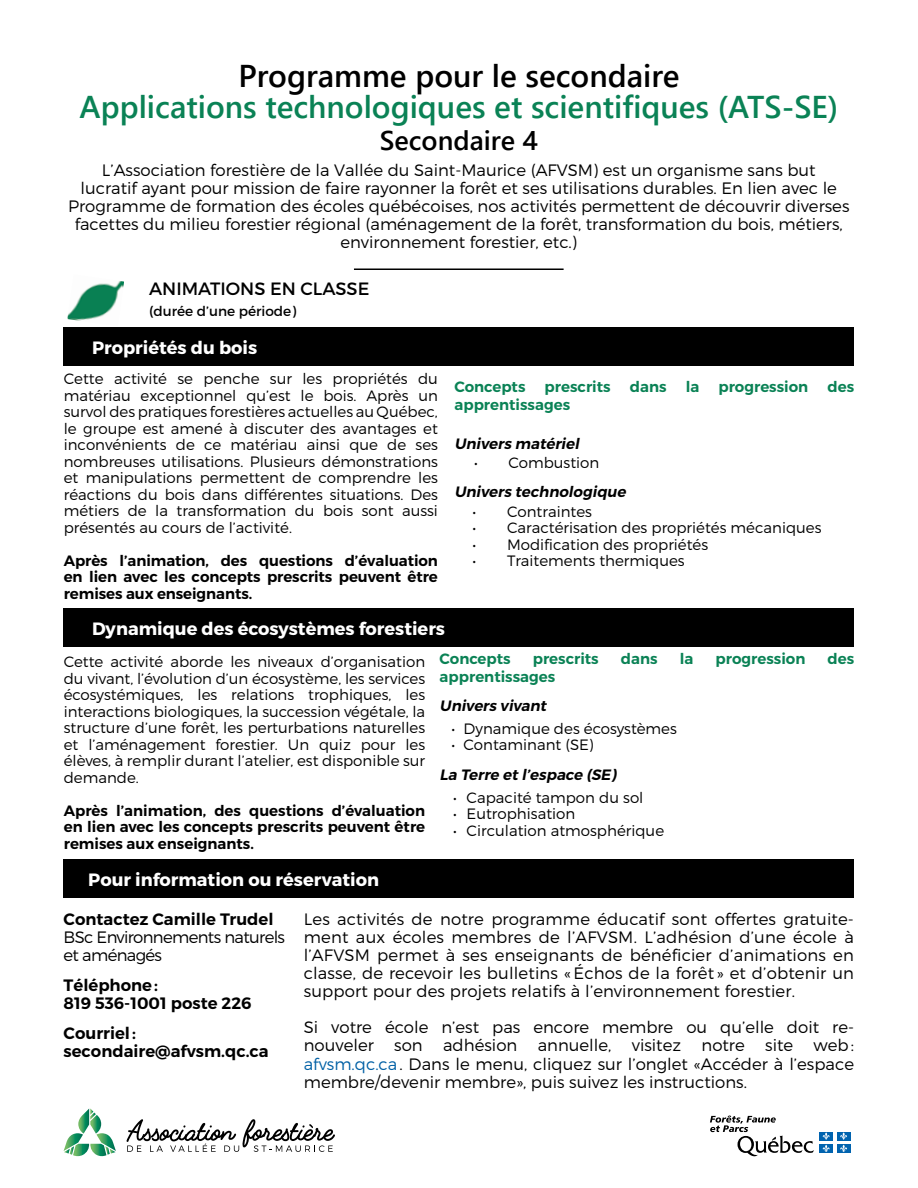
<style>
.page{position:relative;width:918px;height:1188px;background:#fff}
.page>*{position:absolute;margin:0;border:0;box-sizing:border-box;transform-origin:0 0}
.t1{font:600 31.5px "Segoe UI";color:#0a8255}
.t2{font:600 31.5px "Segoe UI";color:#000}
.t3{font:600 27px "Segoe UI";color:#000}
.t4{font:700 17.85px "Montserrat";color:#fff}
.t5{font:17.85px "Montserrat";color:#000}
.t6{font:300 16.5px/18px "Montserrat";color:#000;text-align:justify}
.t7{font:600 16.5px/18px "Montserrat";color:#000}
.t8{font:300 16.5px/18px "Montserrat";letter-spacing:-.04em;color:#000}
.t9{font:300 15px/16.5px "Montserrat";color:#000;text-align:justify}
.t10{font:600 15px/16.5px "Montserrat";letter-spacing:-.005em;color:#000;text-align:justify}
.t11{font:600 15px "Montserrat";color:#0a8255}
.t12{font:italic 600 15px "Montserrat";color:#000}
.t13{font:13.65px "Montserrat";color:#000}
.s1{color:#0060a5}
</style>
<div class="page">
<div style="left:63px;top:327px;width:791px;height:39px;background:#000"></div>
<div style="left:63px;top:608px;width:791px;height:38px;background:#000"></div>
<img style="left:67px;top:281px;width:57px;height:40px">
<hr style="left:354px;top:268px;width:210px;height:2px;background:#000">
<svg style="left:126px;top:1119px;width:209px;height:33px"></svg>
<svg style="left:64px;top:1108px;width:52px;height:49px"></svg>
<div style="left:64px;top:859px;width:790px;height:39px;background:#000"></div>
<svg style="left:710px;top:1116px;width:104px;height:41px"></svg>
<div style="left:819px;top:1132px;width:14px;height:8px;background:#0063af"></div>
<div style="left:837px;top:1132px;width:13px;height:8px;background:#0063af"></div>
<div style="left:819px;top:1144px;width:14px;height:9px;background:#0063af"></div>
<svg style="left:823px;top:1132px;width:7px;height:20px"></svg>
<div style="left:837px;top:1144px;width:13px;height:9px;background:#0063af"></div>
<svg style="left:840px;top:1132px;width:7px;height:20px"></svg>
<h1 class="t2" style="left:238px;top:46px;width:443px">Programme pour le secondaire</h1>
<h1 class="t1" style="left:80px;top:77px;width:760px">Applications technologiques et scientifiques (ATS-SE)</h1>
<h2 class="t3" style="left:380px;top:115px;width:160px">Secondaire 4</h2>
<p class="t6" style="left:68px;top:161px;width:783px;text-align:center">L’Association forestière de la Vallée du Saint-Maurice (AFVSM) est un organisme sans but<br>lucratif ayant pour mission de faire rayonner la forêt et ses utilisations durables. En lien avec le Programme de formation des écoles québécoises, nos activités permettent de découvrir diverses facettes du milieu forestier régional (aménagement de la forêt, transformation du bois, métiers, environnement forestier, etc.)</p>
<p class="t5" style="left:149px;top:278px;width:222px">ANIMATIONS EN CLASSE</p>
<p class="t13" style="left:149px;top:303px;width:148px">(durée d’une période)</p>
<p class="t4" style="left:92px;top:337px;width:167px">Propriétés du bois</p>
<p class="t9" style="left:64px;top:371px;width:376px">Cette activité se penche sur les propriétés du matériau exceptionnel qu’est le bois. Après un survol des pratiques forestières actuelles au Québec, le groupe est amené à discuter des avantages et inconvénients de ce matériau ainsi que de ses nombreuses utilisations. Plusieurs démonstrations et manipulations permettent de comprendre les réactions du bois dans différentes situations. Des métiers de la transformation du bois sont aussi présentés au cours de l’activité.</p>
<p class="t10" style="left:64px;top:553px;width:376px">Après l’animation, des questions d’évaluation en lien avec les concepts prescrits peuvent être remises aux enseignants.</p>
<p class="t11" style="left:455px;top:377px;width:73px">Concepts</p>
<p class="t11" style="left:545px;top:377px;width:68px">prescrits</p>
<p class="t11" style="left:630px;top:377px;width:38px">dans</p>
<p class="t11" style="left:686px;top:377px;width:15px">la</p>
<p class="t11" style="left:718px;top:377px;width:91px">progression</p>
<p class="t11" style="left:827px;top:377px;width:28px">des</p>
<p class="t11" style="left:455px;top:395px;width:117px">apprentissages</p>
<p class="t12" style="left:455px;top:434px;width:129px">Univers matériel</p>
<p class="t9" style="left:474px;top:454px;width:127px">• Combustion</p>
<p class="t12" style="left:455px;top:483px;width:176px">Univers technologique</p>
<p class="t9" style="left:473px;top:503px;width:121px">• Contraintes</p>
<p class="t9" style="left:473px;top:520px;width:351px">• Caractérisation des propriétés mécaniques</p>
<p class="t9" style="left:473px;top:536px;width:237px">• Modification des propriétés</p>
<p class="t9" style="left:473px;top:553px;width:214px">• Traitements thermiques</p>
<p class="t4" style="left:92px;top:617px;width:355px">Dynamique des écosystèmes forestiers</p>
<p class="t9" style="left:64px;top:654px;width:363px">Cette activité aborde les niveaux d’organisation du vivant, l’évolution d’un écosystème, les services écosystémiques, les relations trophiques, les interactions biologiques, la succession végétale, la structure d’une forêt, les perturbations naturelles et l’aménagement forestier. Un quiz pour les élèves, à remplir durant l’atelier, est disponible sur demande.</p>
<p class="t10" style="left:64px;top:802px;width:363px">Après l’animation, des questions d’évaluation en lien avec les concepts prescrits peuvent être remises aux enseignants.</p>
<p class="t11" style="left:440px;top:649px;width:73px">Concepts</p>
<p class="t11" style="left:533px;top:649px;width:68px">prescrits</p>
<p class="t11" style="left:621px;top:649px;width:38px">dans</p>
<p class="t11" style="left:680px;top:649px;width:15px">la</p>
<p class="t11" style="left:716px;top:649px;width:91px">progression</p>
<p class="t11" style="left:828px;top:649px;width:28px">des</p>
<p class="t11" style="left:440px;top:667px;width:117px">apprentissages</p>
<p class="t12" style="left:440px;top:697px;width:112px">Univers vivant</p>
<p class="t9" style="left:452px;top:720px;width:227px">• Dynamique des écosystèmes</p>
<p class="t9" style="left:452px;top:737px;width:144px">• Contaminant (SE)</p>
<p class="t12" style="left:440px;top:765px;width:181px">La Terre et l’espace (SE)</p>
<p class="t9" style="left:453px;top:789px;width:192px">• Capacité tampon du sol</p>
<p class="t9" style="left:453px;top:805px;width:124px">• Eutrophisation</p>
<p class="t9" style="left:453px;top:822px;width:213px">• Circulation atmosphérique</p>
<p class="t4" style="left:88px;top:869px;width:292px">Pour information ou réservation</p>
<p class="t7" style="left:64px;top:911px;width:212px">Contactez Camille Trudel</p>
<p class="t8" style="left:64px;top:928px;width:223px">BSc Environnements naturels et aménagés</p>
<p class="t7" style="left:64px;top:977px;width:190px">Téléphone:<br>819 536-1001 poste 226</p>
<p class="t7" style="left:64px;top:1025px;width:207px">Courriel: secondaire@afvsm.qc.ca</p>
<p class="t6" style="left:304px;top:910px;width:552px">Les activités de notre programme éducatif sont offertes gratuite&shy;ment aux écoles membres de l’AFVSM. L’adhésion d’une école à l’AFVSM permet à ses enseignants de bénéficier d’animations en classe, de recevoir les bulletins «Échos de la forêt » et d’obtenir un support pour des projets relatifs à l’environnement forestier.</p>
<p class="t6" style="left:304px;top:1018px;width:552px">Si votre école n’est pas encore membre ou qu’elle doit re&shy;nouveler son adhésion annuelle, visitez notre site web: <span class="s1">afvsm.qc.ca</span>. Dans le menu, cliquez sur l’onglet «Accéder à l’espace membre/devenir membre», puis suivez les instructions.</p>
</div>
